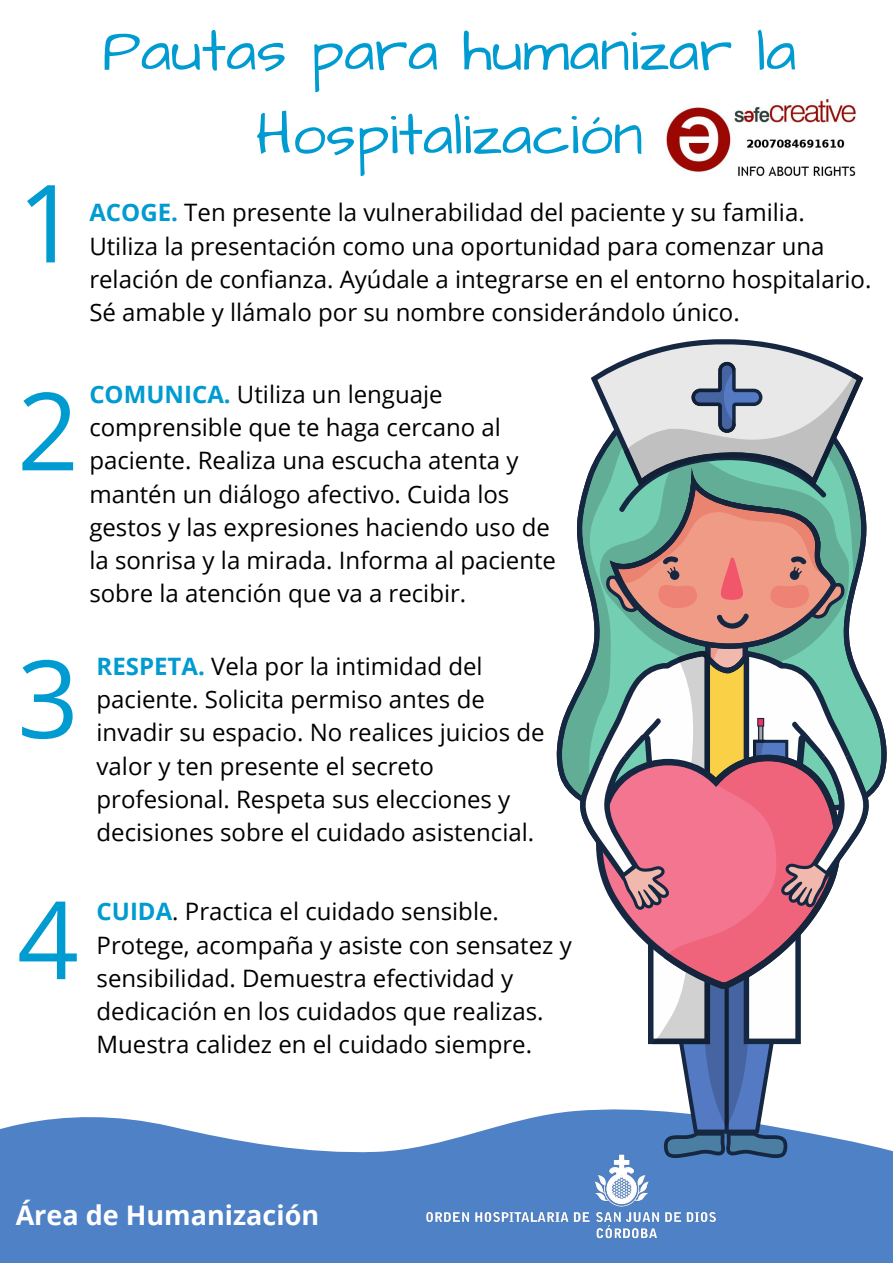
<style>
.page{position:relative;width:893px;height:1263px;background:#fff}
.page>*{position:absolute;margin:0;border:0;box-sizing:border-box;transform-origin:0 0}
.t1{font:108.07px/207.9px "Open Sans";color:#009bd0}
.t2{font:60px/83.8px "Architects Daughter";color:#009bd0;text-align:center}
.t3{font:700 27px "Open Sans";color:#fff}
.t4{font:24px/33.2px "Open Sans";color:#000}
.s1{font-weight:700;color:#009bd0}
</style>
<div class="page">
<svg style="left:0;top:1111px;width:893px;height:152px;fill:#4e81c6"></svg>
<img style="left:409px;top:1141px;width:326px;height:114px">
<svg style="left:556px;top:690px;width:331px;height:108px"></svg>
<svg style="left:576px;top:339px;width:296px;height:819px"></svg>
<img style="left:666px;top:98px;width:191px;height:78px">
<h1 class="t1" style="left:17px;top:117px;width:63px">1<br>2</h1>
<h2 class="t2" style="left:102px;top:10px;width:695px">Pautas para humanizar la<br>Hospitalización</h2>
<p class="t4" style="left:89px;top:195px;width:783px"><span class="s1">ACOGE.</span> Ten presente la vulnerabilidad del paciente y su familia.<br>Utiliza la presentación como una oportunidad para comenzar una relación de confianza. Ayúdale a integrarse en el entorno hospitalario.<br>Sé amable y llámalo por su nombre considerándolo único.</p>
<p class="t4" style="left:89px;top:377px;width:468px"><span class="s1">COMUNICA.</span> Utiliza un lenguaje comprensible que te haga cercano al paciente. Realiza una escucha atenta y mantén un diálogo afectivo. Cuida los gestos y las expresiones haciendo uso de la sonrisa y la mirada. Informa al paciente sobre la atención que va a recibir.</p>
<h1 class="t1" style="left:17px;top:592px;width:63px">3</h1>
<p class="t4" style="left:97px;top:649px;width:449px"><span class="s1">RESPETA.</span> Vela por la intimidad del paciente. Solicita permiso antes de invadir su espacio. No realices juicios de valor y ten presente el secreto profesional. Respeta sus elecciones y decisiones sobre el cuidado asistencial.</p>
<h1 class="t1" style="left:17px;top:833px;width:63px">4</h1>
<p class="t4" style="left:97px;top:894px;width:477px"><span class="s1">CUIDA</span>. Practica el cuidado sensible.<br>Protege, acompaña y asiste con sensatez y sensibilidad. Demuestra efectividad y dedicación en los cuidados que realizas.<br>Muestra calidez en el cuidado siempre.</p>
<p class="t3" style="left:16px;top:1196px;width:305px">Área de Humanización</p>
</div>
